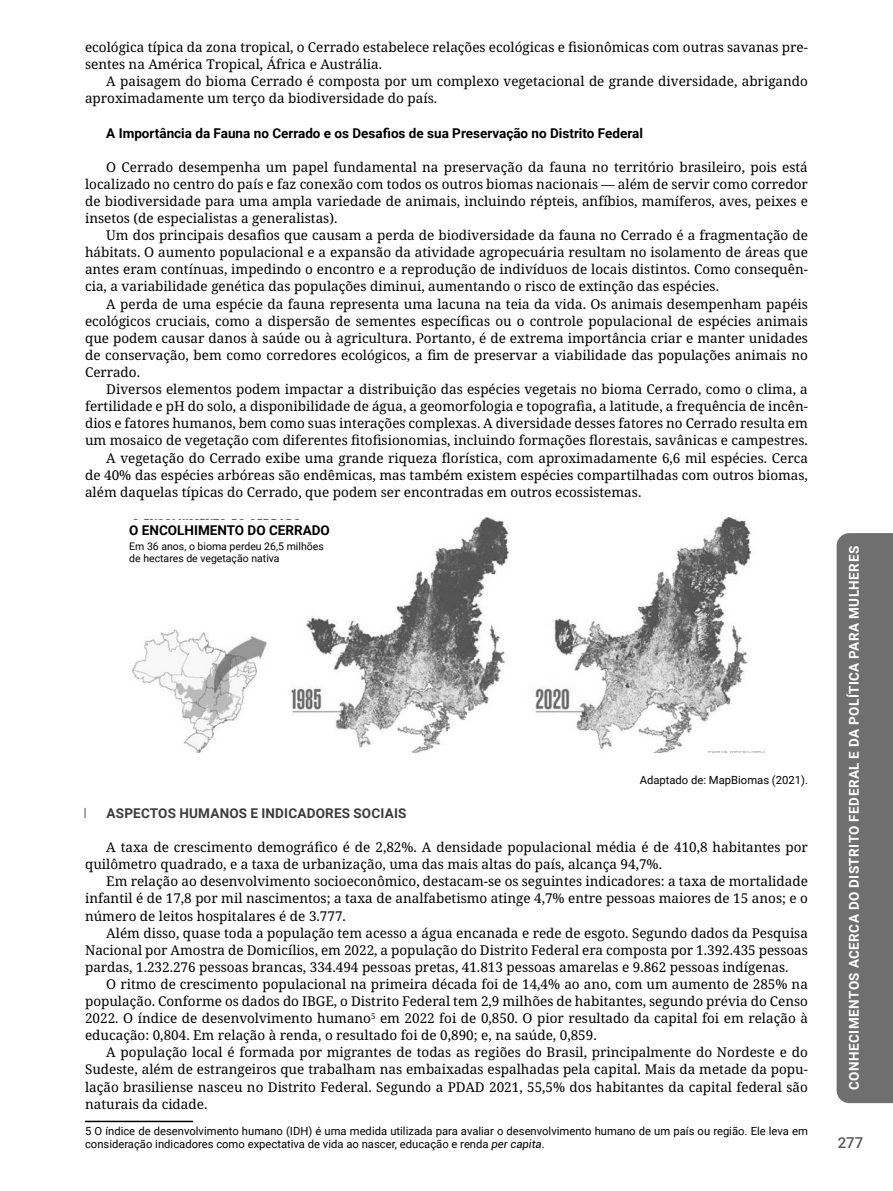
<style>
.page{position:relative;width:893px;height:1191px;background:#fff}
.page>*{position:absolute;margin:0;border:0;box-sizing:border-box;transform-origin:0 0}
.t1{font:500 15px "Roboto";color:#575757}
.Parágrafos{font:13.5px/17.1px "Noto Serif";color:#000;text-align:justify}
.Subtópico{font:700 13.5px "Roboto";color:#000}
.t2{font:700 13.5px "Roboto";letter-spacing:.035em;color:#fff}
.Tópico{font:700 13.5px "Roboto";letter-spacing:.015em;color:#3c3c3c}
.Nota_de_Roda_Pé{font:700 13.5px "Roboto";color:#000}
.Nota_de_Roda_Pé-2{font:11.25px/13.5px "Roboto";color:#000}
.Fonte_Tabelas_Imagens{font:11.25px "Roboto";color:#000}
.Nota_de_Roda_Pé-3{font:10.5px/12.6px "Roboto";color:#000}
.s1{font-style:italic}
</style>
<div class="page">
<div style="left:837px;top:533px;width:56px;height:570px;background:#6f6f6f"></div>
<svg style="left:84px;top:808px;width:2px;height:10px"></svg>
<img style="left:131px;top:517px;width:634px;height:235px">
<div style="left:129px;top:520px;width:205px;height:19px;background:#fff"></div>
<div style="left:129px;top:541px;width:205px;height:22px;background:#fff"></div>
<div style="left:699px;top:730px;width:65px;height:21px;background:#fff"></div>
<hr style="left:85px;top:1120px;width:108px;height:2px;background:#000">
<p class="Parágrafos" style="left:85px;top:39px;width:724px">ecológica típica da zona tropical, o Cerrado estabelece relações ecológicas e fisionômicas com outras savanas pre&shy;sentes na América Tropical, África e Austrália.</p>
<p class="Parágrafos" style="left:85px;top:73px;width:724px;text-indent:21px">A paisagem do bioma Cerrado é composta por um complexo vegetacional de grande diversidade, abrigando aproximadamente um terço da biodiversidade do país.</p>
<p class="Subtópico" style="left:106px;top:123px;width:538px">A Importância da Fauna no Cerrado e os Desafios de sua Preservação no Distrito Federal</p>
<p class="Parágrafos" style="left:85px;top:159px;width:724px;text-indent:21px">O Cerrado desempenha um papel fundamental na preservação da fauna no território brasileiro, pois está localizado no centro do país e faz conexão com todos os outros biomas nacionais — além de servir como corredor de biodiversidade para uma ampla variedade de animais, incluindo répteis, anfíbios, mamíferos, aves, peixes e insetos (de especialistas a generalistas).</p>
<p class="Parágrafos" style="left:85px;top:227px;width:724px;text-indent:21px">Um dos principais desafios que causam a perda de biodiversidade da fauna no Cerrado é a fragmentação de hábitats. O aumento populacional e a expansão da atividade agropecuária resultam no isolamento de áreas que antes eram contínuas, impedindo o encontro e a reprodução de indivíduos de locais distintos. Como consequên&shy;cia, a variabilidade genética das populações diminui, aumentando o risco de extinção das espécies.</p>
<p class="Parágrafos" style="left:85px;top:295px;width:724px;text-indent:21px">A perda de uma espécie da fauna representa uma lacuna na teia da vida. Os animais desempenham papéis ecológicos cruciais, como a dispersão de sementes específicas ou o controle populacional de espécies animais que podem causar danos à saúde ou à agricultura. Portanto, é de extrema importância criar e manter unidades de conservação, bem como corredores ecológicos, a fim de preservar a viabilidade das populações animais no Cerrado.</p>
<p class="Parágrafos" style="left:85px;top:381px;width:724px;text-indent:21px">Diversos elementos podem impactar a distribuição das espécies vegetais no bioma Cerrado, como o clima, a fertilidade e pH do solo, a disponibilidade de água, a geomorfologia e topografia, a latitude, a frequência de incên&shy;dios e fatores humanos, bem como suas interações complexas. A diversidade desses fatores no Cerrado resulta em um mosaico de vegetação com diferentes fitofisionomias, incluindo formações florestais, savânicas e campestres.</p>
<p class="Parágrafos" style="left:85px;top:449px;width:724px;text-indent:21px">A vegetação do Cerrado exibe uma grande riqueza florística, com aproximadamente 6,6 mil espécies. Cerca de 40% das espécies arbóreas são endêmicas, mas também existem espécies compartilhadas com outros biomas, além daquelas típicas do Cerrado, que podem ser encontradas em outros ecossistemas.</p>
<p class="Nota_de_Roda_Pé" style="left:129px;top:520px;width:202px">O ENCOLHIMENTO DO CERRADO</p>
<p class="Nota_de_Roda_Pé-3" style="left:129px;top:539px;width:196px">Em 36 anos, o bioma perdeu 26,5 milhões de hectares de vegetação nativa</p>
<p class="Fonte_Tabelas_Imagens" style="left:640px;top:772px;width:170px">Adaptado de: MapBiomas (2021).</p>
<p class="Tópico" style="left:107px;top:803px;width:301px">ASPECTOS HUMANOS E INDICADORES SOCIAIS</p>
<p class="Parágrafos" style="left:85px;top:839px;width:724px;text-indent:21px">A taxa de crescimento demográfico é de 2,82%. A densidade populacional média é de 410,8 habitantes por quilômetro quadrado, e a taxa de urbanização, uma das mais altas do país, alcança 94,7%.</p>
<p class="Parágrafos" style="left:85px;top:873px;width:724px;text-indent:21px">Em relação ao desenvolvimento socioeconômico, destacam-se os seguintes indicadores: a taxa de mortalidade infantil é de 17,8 por mil nascimentos; a taxa de analfabetismo atinge 4,7% entre pessoas maiores de 15 anos; e o número de leitos hospitalares é de 3.777.</p>
<p class="Parágrafos" style="left:85px;top:924px;width:724px;text-indent:21px">Além disso, quase toda a população tem acesso a água encanada e rede de esgoto. Segundo dados da Pesquisa Nacional por Amostra de Domicílios, em 2022, a população do Distrito Federal era composta por 1.392.435 pessoas pardas, 1.232.276 pessoas brancas, 334.494 pessoas pretas, 41.813 pessoas amarelas e 9.862 pessoas indígenas.</p>
<p class="Parágrafos" style="left:85px;top:976px;width:724px;text-indent:21px">O ritmo de crescimento populacional na primeira década foi de 14,4% ao ano, com um aumento de 285% na população. Conforme os dados do IBGE, o Distrito Federal tem 2,9 milhões de habitantes, segundo prévia do Censo 2022. O índice de desenvolvimento humano<sup>5</sup> em 2022 foi de 0,850. O pior resultado da capital foi em relação à educação: 0,804. Em relação à renda, o resultado foi de 0,890; e, na saúde, 0,859.</p>
<p class="Parágrafos" style="left:85px;top:1044px;width:724px;text-indent:21px">A população local é formada por migrantes de todas as regiões do Brasil, principalmente do Nordeste e do Sudeste, além de estrangeiros que trabalham nas embaixadas espalhadas pela capital. Mais da metade da popu&shy;lação brasiliense nasceu no Distrito Federal. Segundo a PDAD 2021, 55,5% dos habitantes da capital federal são naturais da cidade.</p>
<p class="Nota_de_Roda_Pé-2" style="left:85px;top:1123px;width:724px">5 O índice de desenvolvimento humano (IDH) é uma medida utilizada para avaliar o desenvolvimento humano de um país ou região. Ele leva em consideração indicadores como expectativa de vida ao nascer, educação e renda <span class="s1">per capita</span>.</p>
<p class="t2" style="left:845px;top:1090px;width:545px;rotate:-90deg">CONHECIMENTOS ACERCA DO DISTRITO FEDERAL E DA POLÍTICA PARA MULHERES</p>
<p class="t1" style="left:838px;top:1132px;width:27px">277</p>
</div>
